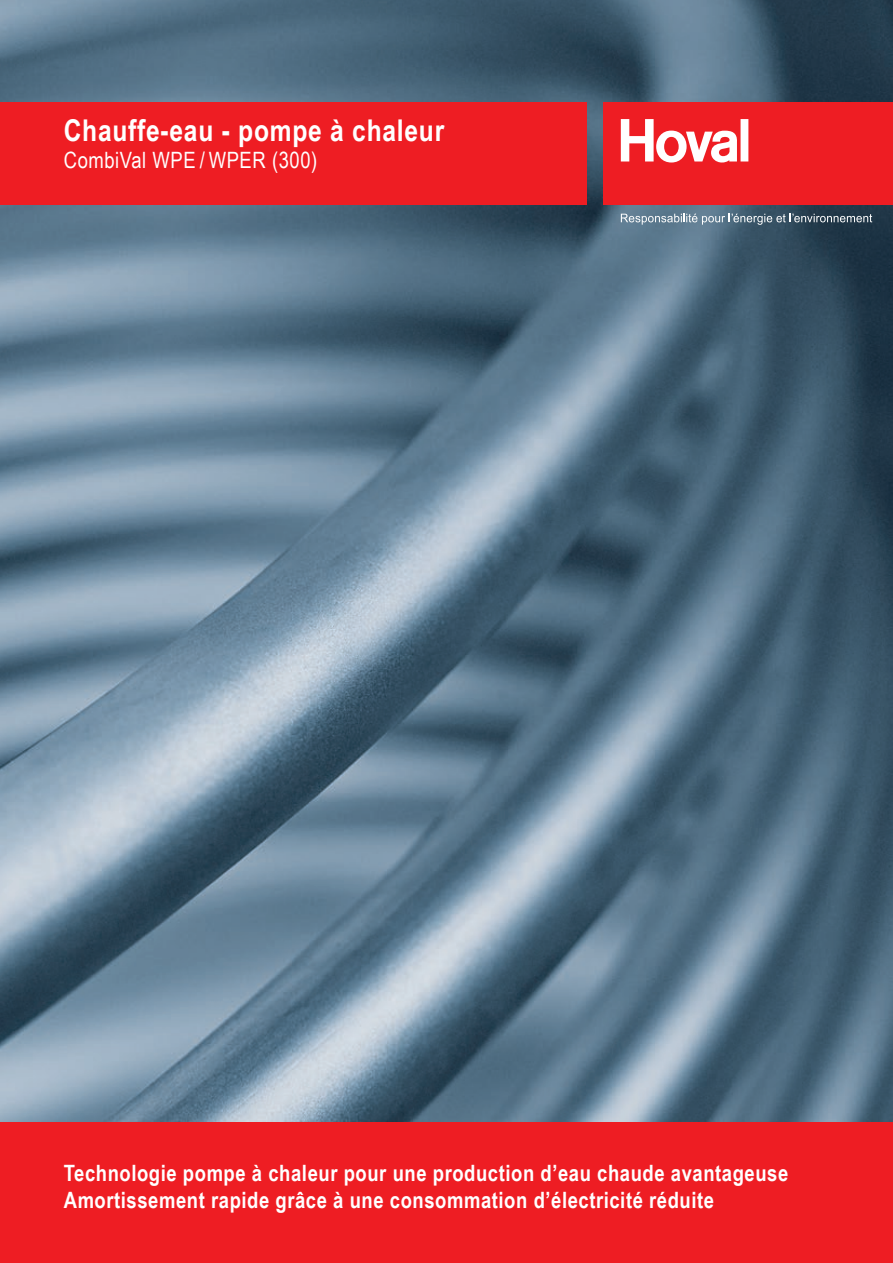
<style>
.page{position:relative;width:893px;height:1263px;background:#fff}
.page>*{position:absolute;margin:0;border:0;box-sizing:border-box;transform-origin:0 0}
.t1{font:700 30px "Arial Narrow";letter-spacing:.025em;color:#fff}
.t2{font:700 22.5px/27.8px "Arial Narrow";letter-spacing:.025em;color:#fff}
.t3{font:22.5px "Arial Narrow";letter-spacing:.025em;color:#fff}
</style>
<div class="page">
<img style="left:0;top:0;width:893px;height:1123px">
<div style="left:0;top:1123px;width:893px;height:140px;background:#ee1d23"></div>
<div style="left:0;top:102px;width:587px;height:102px;background:#ee1d23"></div>
<div style="left:604px;top:102px;width:289px;height:102px;background:#ee1d23"></div>
<svg style="left:621px;top:119px;width:127px;height:44px"></svg>
<svg style="left:621px;top:214px;width:251px;height:11px;background:#6d8291"></svg>
<h1 class="t1" style="left:64px;top:113px;width:382px">Chauffe-eau - pompe à chaleur</h1>
<p class="t3" style="left:64px;top:148px;width:255px">CombiVal WPE / WPER (300)</p>
<p class="t2" style="left:64px;top:1158px;width:726px">Technologie pompe à chaleur pour une production d’eau chaude avantageuse<br>Amortissement rapide grâce à une consommation d’électricité réduite</p>
</div>
